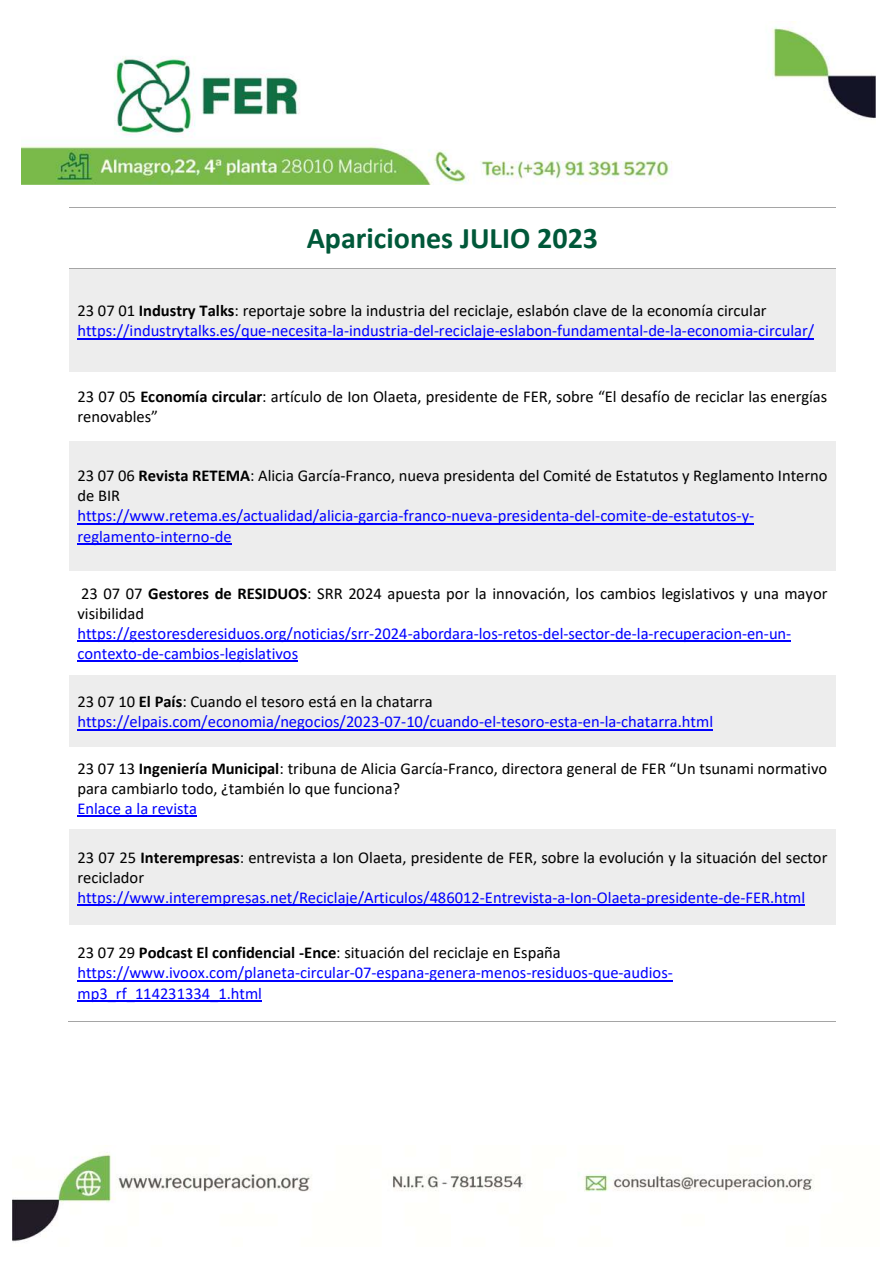
<style>
.page{position:relative;width:893px;height:1263px;background:#fff}
.page>*{position:absolute;margin:0;border:0;box-sizing:border-box;transform-origin:0 0}
.t1{font:700 30px "Calibri";color:#005839}
.t2{font:16.5px/20.1px "Calibri";color:#00f}
.t3{font:16.5px/20.1px "Calibri";color:#000}
.s1{color:#000}
.s2{font-weight:700;color:#000}
.s3{font-weight:700}
</style>
<div class="page">
<img style="left:13px;top:1145px;width:801px;height:97px">
<img style="left:21px;top:21px;width:854px;height:164px">
<hr style="left:69px;top:207px;width:767px;height:1px;background:#a5a5a5">
<div style="left:69px;top:269px;width:766px;height:103px;background:#ededed"></div>
<hr style="left:77px;top:338px;width:737px;height:1px;background:#00f">
<hr style="left:69px;top:269px;width:767px;height:1px;background:#a5a5a5">
<div style="left:69px;top:441px;width:766px;height:130px;background:#ededed"></div>
<hr style="left:77px;top:523px;width:677px;height:1px;background:#00f">
<hr style="left:77px;top:543px;width:154px;height:1px;background:#00f">
<hr style="left:77px;top:641px;width:714px;height:1px;background:#00f">
<hr style="left:77px;top:661px;width:221px;height:1px;background:#00f">
<div style="left:69px;top:676px;width:766px;height:71px;background:#ededed"></div>
<hr style="left:77px;top:729px;width:636px;height:1px;background:#00f">
<hr style="left:77px;top:816px;width:120px;height:1px;background:#00f">
<div style="left:69px;top:829px;width:766px;height:96px;background:#ededed"></div>
<hr style="left:77px;top:905px;width:728px;height:1px;background:#00f">
<hr style="left:77px;top:980px;width:596px;height:1px;background:#00f">
<hr style="left:77px;top:1000px;width:185px;height:2px;background:#00f">
<hr style="left:68px;top:1021px;width:768px;height:1px;background:#a5a5a5">
<h1 class="t1" style="left:307px;top:220px;width:293px">Apariciones JULIO 2023</h1>
<p class="t2" style="left:77px;top:300px;width:738px"><span class="s1">23 07 01</span> <span class="s2">Industry Talks</span><span class="s1">: reportaje sobre la industria del reciclaje, eslabón clave de la economía circular </span>https://industrytalks.es/que-necesita-la-industria-del-reciclaje-eslabon-fundamental-de-la-economia-circular/</p>
<p class="t3" style="left:77px;top:386px;width:751px">23 07 05 <span class="s3">Economía circular</span>: artículo de Ion Olaeta, presidente de FER, sobre “El desafío de reciclar las energías renovables”</p>
<p class="t3" style="left:77px;top:465px;width:751px">23 07 06 <span class="s3">Revista RETEMA</span>: Alicia García-Franco, nueva presidenta del Comité de Estatutos y Reglamento Interno de BIR</p>
<p class="t2" style="left:77px;top:506px;width:678px">https://www.retema.es/actualidad/alicia-garcia-franco-nueva-presidenta-del-comite-de-estatutos-y&shy;reglamento-interno-de</p>
<p class="t3" style="left:77px;top:583px;width:752px">23 07 07 <span class="s3">Gestores de RESIDUOS</span>: SRR 2024 apuesta por la innovación, los cambios legislativos y una mayor visibilidad</p>
<p class="t2" style="left:77px;top:623px;width:715px">https://gestoresderesiduos.org/noticias/srr-2024-abordara-los-retos-del-sector-de-la-recuperacion-en-un&shy;contexto-de-cambios-legislativos</p>
<p class="t2" style="left:77px;top:691px;width:637px"><span class="s1">23 07 10</span> <span class="s2">El País</span><span class="s1">: Cuando el tesoro está en la chatarra </span>https://elpais.com/economia/negocios/2023-07-10/cuando-el-tesoro-esta-en-la-chatarra.html</p>
<p class="t3" style="left:77px;top:758px;width:751px">23 07 13 <span class="s3">Ingeniería Municipal</span>: tribuna de Alicia García-Franco, directora general de FER “Un tsunami normativo para cambiarlo todo, ¿también lo que funciona?</p>
<p class="t2" style="left:77px;top:798px;width:121px">Enlace a la revista</p>
<p class="t3" style="left:77px;top:847px;width:752px">23 07 25 <span class="s3">Interempresas</span>: entrevista a Ion Olaeta, presidente de FER, sobre la evolución y la situación del sector reciclador</p>
<p class="t2" style="left:77px;top:887px;width:729px">https://www.interempresas.net/Reciclaje/Articulos/486012-Entrevista-a-Ion-Olaeta-presidente-de-FER.html</p>
<p class="t2" style="left:77px;top:943px;width:597px"><span class="s1">23 07 29</span> <span class="s2">Podcast El confidencial -Ence</span><span class="s1">: situación del reciclaje en España </span>https://www.ivoox.com/planeta-circular-07-espana-genera-menos-residuos-que-audios&shy;mp3_rf_114231334_1.html</p>
</div>
